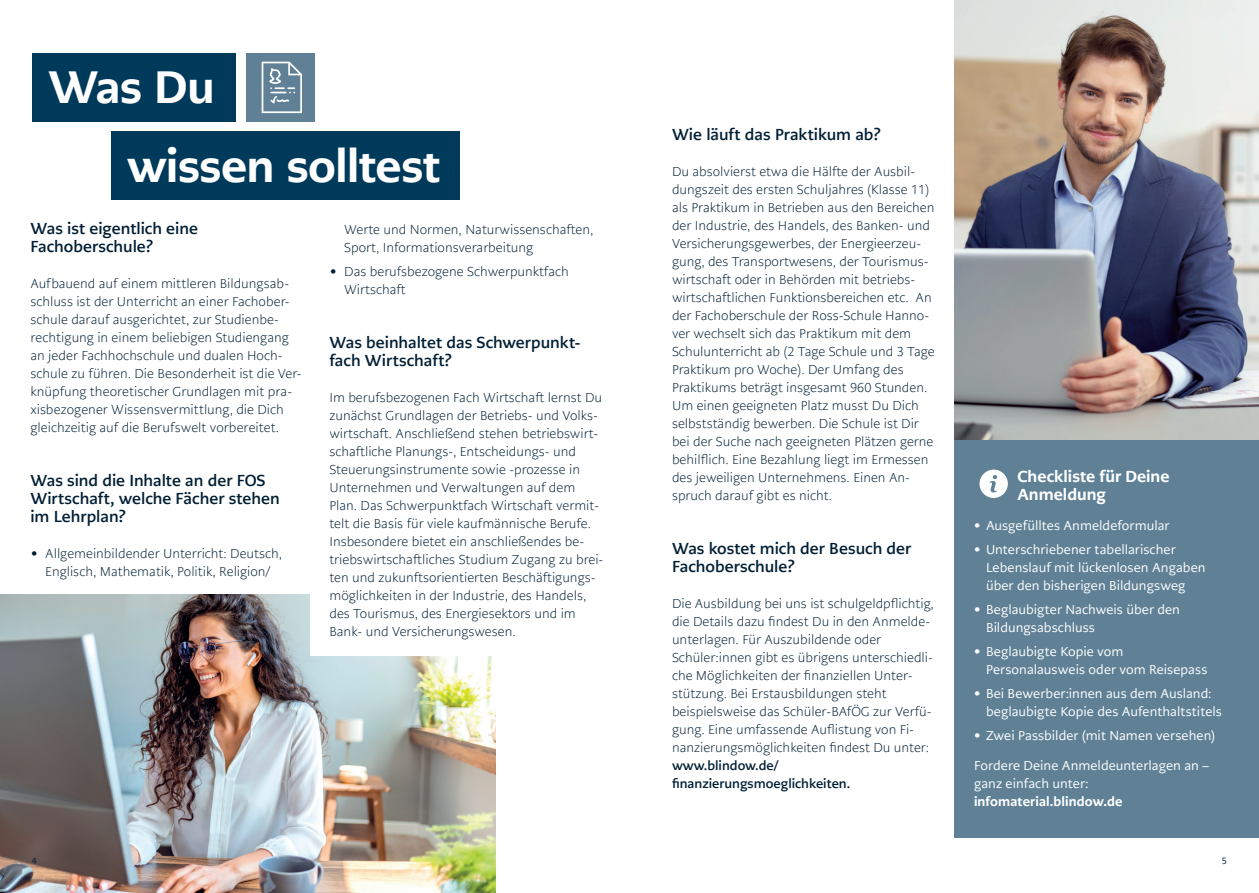
<style>
.page{position:relative;width:1259px;height:893px;background:#fff}
.page>*{position:absolute;margin:0;border:0;box-sizing:border-box;transform-origin:0 0}
.t1{font:800 45px/78.6px "PMN Caecilia Sans Head";letter-spacing:.005em;color:#fff}
.t2{font:700 15.75px/18px "PMN Caecilia Sans Text";color:#011f34}
.t3{font:800 15.75px/18px "PMN Caecilia Sans Text";color:#fff}
.t4{font:300 12.75px/18px "PMN Caecilia Sans Text";color:#011f34}
.t5{font:12.75px/18px "PMN Caecilia Sans Text";letter-spacing:.005em;color:#fff}
.t6{font:700 12.75px/18px "PMN Caecilia Sans Text";color:#011f34}
.t7{font:800 12.75px "PMN Caecilia Sans Text";letter-spacing:.01em;color:#fff}
.t8{font:9px "PMN Caecilia Sans Text";color:#011f34}
.s1{font-weight:900}
</style>
<div class="page">
<img style="left:955px;top:0;width:304px;height:441px">
<div style="left:247px;top:53px;width:68px;height:68px;background:#5f8095"></div>
<svg style="left:262px;top:62px;width:40px;height:51px"></svg>
<div style="left:32px;top:53px;width:204px;height:68px;background:#003a5b"></div>
<div style="left:111px;top:132px;width:348px;height:68px;background:#003a5b"></div>
<img style="left:0;top:594px;width:496px;height:299px">
<div style="left:310px;top:447px;width:284px;height:209px;background:#fff"></div>
<div style="left:955px;top:441px;width:304px;height:397px;background:#5f8095"></div>
<svg style="left:979px;top:470px;width:29px;height:28px"></svg>
<h1 class="t1" style="left:128px;top:48px;width:314px;text-indent:-78px">Was Du<br>wissen solltest</h1>
<p class="t2" style="left:30px;top:220px;width:169px">Was ist eigentlich eine<br>Fachoberschule?</p>
<p class="t4" style="left:30px;top:275px;width:273px">Aufbauend auf einem mittleren Bildungsab&shy;schluss ist der Unterricht an einer Fachober&shy;schule darauf ausgerichtet, zur Studienbe&shy;rechtigung in einem beliebigen Studiengang an jeder Fachhochschule und dualen Hoch&shy;schule zu führen. Die Besonderheit ist die Ver&shy;knüpfung theoretischer Grundlagen mit pra&shy;xisbezogener Wissensvermittlung, die Dich gleichzeitig auf die Berufswelt vorbereitet.</p>
<p class="t2" style="left:30px;top:472px;width:251px">Was sind die Inhalte an der FOS<br>Wirtschaft, welche Fächer stehen im Lehrplan?</p>
<p class="t4" style="left:30px;top:545px;width:253px;text-align:center"><span class="s1">∙</span> Allgemeinbildender Unterricht: Deutsch,<br>Englisch, Mathematik, Politik, Religion/</p>
<p class="t4" style="left:344px;top:220px;width:251px">Werte und Normen, Naturwissenschaften,<br>Sport, Informationsverarbeitung</p>
<p class="t4" style="left:344px;top:262px;width:226px;text-indent:-15px"><span class="s1">∙</span> Das berufsbezogene Schwerpunktfach<br>Wirtschaft</p>
<p class="t2" style="left:329px;top:333px;width:253px">Was beinhaltet das Schwerpunkt&shy;fach Wirtschaft?</p>
<p class="t4" style="left:329px;top:388px;width:275px">Im berufsbezogenen Fach Wirtschaft lernst Du zunächst Grundlagen der Betriebs- und Volks&shy;wirtschaft. Anschließend stehen betriebswirt&shy;schaftliche Planungs-, Entscheidungs- und Steuerungsinstrumente sowie -prozesse in Unternehmen und Verwaltungen auf dem Plan. Das Schwerpunktfach Wirtschaft vermit&shy;telt die Basis für viele kaufmännische Berufe.<br>Insbesondere bietet ein anschließendes be&shy;triebswirtschaftliches Studium Zugang zu brei&shy;ten und zukunftsorientierten Beschäftigungs&shy;möglichkeiten in der Industrie, des Handels, des Tourismus, des Energiesektors und im Bank- und Versicherungswesen.</p>
<p class="t2" style="left:672px;top:125px;width:210px">Wie läuft das Praktikum ab?</p>
<p class="t4" style="left:672px;top:162px;width:264px">Du absolvierst etwa die Hälfte der Ausbil&shy;dungszeit des ersten Schuljahres (Klasse 11) als Praktikum in Betrieben aus den Bereichen der Industrie, des Handels, des Banken- und Versicherungsgewerbes, der Energieerzeu&shy;gung, des Transportwesens, der Tourismus&shy;wirtschaft oder in Behörden mit betriebs&shy;wirtschaftlichen Funktionsbereichen etc. An der Fachoberschule der Ross-Schule Hanno&shy;ver wechselt sich das Praktikum mit dem Schulunterricht ab (2 Tage Schule und 3 Tage Praktikum pro Woche). Der Umfang des Praktikums beträgt insgesamt 960 Stunden.<br>Um einen geeigneten Platz musst Du Dich selbstständig bewerben. Die Schule ist Dir bei der Suche nach geeigneten Plätzen gerne behilflich. Eine Bezahlung liegt im Ermessen des jeweiligen Unternehmens. Einen An&shy;spruch darauf gibt es nicht.</p>
<p class="t2" style="left:672px;top:539px;width:241px">Was kostet mich der Besuch der<br>Fachoberschule?</p>
<p class="t4" style="left:672px;top:594px;width:263px">Die Ausbildung bei uns ist schulgeldpflichtig, die Details dazu findest Du in den Anmelde&shy;unterlagen. Für Auszubildende oder Schüler:innen gibt es übrigens unterschiedli&shy;che Möglichkeiten der finanziellen Unter&shy;stützung. Bei Erstausbildungen steht beispielsweise das Schüler-BAfÖG zur Verfü&shy;gung. Eine umfassende Auflistung von Fi&shy;nanzierungsmöglichkeiten findest Du unter:</p>
<p class="t6" style="left:672px;top:756px;width:180px">www.blindow.de/ finanzierungsmoeglichkeiten.</p>
<p class="t3" style="left:1017px;top:467px;width:154px">Checkliste für Deine<br>Anmeldung</p>
<p class="t5" style="left:974px;top:517px;width:197px">• Ausgefülltes Anmeldeformular</p>
<p class="t5" style="left:986px;top:541px;width:221px;text-indent:-12px">• Unterschriebener tabellarischer<br>Lebenslauf mit lückenlosen Angaben über den bisherigen Bildungsweg</p>
<p class="t5" style="left:986px;top:601px;width:195px;text-indent:-12px">• Beglaubigter Nachweis über den<br>Bildungsabschluss</p>
<p class="t5" style="left:986px;top:643px;width:223px;text-indent:-12px">• Beglaubigte Kopie vom<br>Personalausweis oder vom Reisepass</p>
<p class="t5" style="left:986px;top:685px;width:237px;text-indent:-12px">• Bei Bewerber:innen aus dem Ausland: beglaubigte Kopie des Aufenthaltstitels</p>
<p class="t5" style="left:974px;top:727px;width:243px">• Zwei Passbilder (mit Namen versehen)</p>
<p class="t5" style="left:974px;top:757px;width:236px">Fordere Deine Anmeldeunterlagen an – ganz einfach unter:</p>
<p class="t7" style="left:974px;top:793px;width:150px">infomaterial.blindow.de</p>
<p class="t8" style="left:32px;top:855px;width:7px">4</p>
<p class="t8" style="left:1222px;top:855px;width:7px">5</p>
</div>
